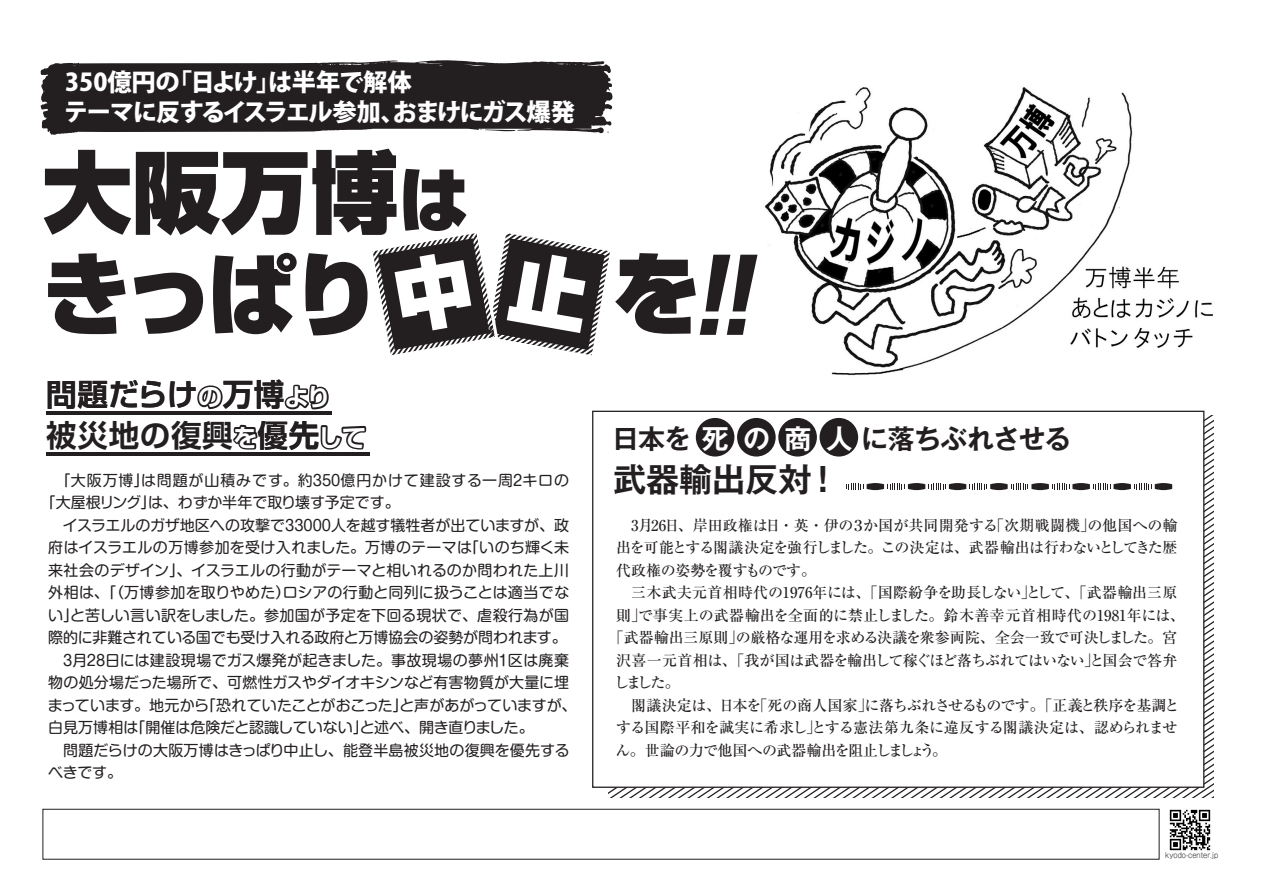
<style>
.page{position:relative;width:1263px;height:893px;background:#fff}
.page>*{position:absolute;margin:0;border:0;box-sizing:border-box;transform-origin:0 0}
.t1{font:900 88.95px/101.7px "Shin Go Pro";letter-spacing:-.035em;color:#231f20}
.t2{font:700 33px "Gothic MB101 Pro De";color:#231f20}
.t3{font:700 30.6px/40.3px "Shin Go Pro De";letter-spacing:.02em;color:#231f20}
.t4{font:700 27px "Gothic MB101 Pro De";letter-spacing:-.03em;color:#231f20}
.t5{font:700 27px "Gothic MB101 Pro De";color:#fff}
.t6{font:800 24.3px/30.3px "Koz Go Pro";letter-spacing:-.055em;color:#fff}
.t7{font:15px "Shin M Go Pro";color:#231f20}
.t8{font:500 15px "Ryumin Pro";letter-spacing:-.02em;color:#231f20}
.t9{font:500 15px "Ryumin Pro";color:#231f20}
.t10{font:500 15px "Ryumin Pro";letter-spacing:-.045em;color:#231f20}
.t11{font:500 15px "Ryumin Pro";letter-spacing:-.07em;color:#231f20}
.t12{font:15px "Shin M Go Pro";letter-spacing:.055em;color:#231f20}
.t13{font:15px "Shin M Go Pro";letter-spacing:.02em;color:#231f20}
.t14{font:300 7.5px "Gothic MB101 Pro";color:#231f20;scale:.89 1}
.s1{font-size:69.9px}
.s2{font-weight:700;font-style:italic;font-size:101.7px}
.s3{font-size:24.45px;color:#fff}
</style>
<div class="page">
<div style="left:42px;top:809px;width:1117px;height:51px;border:1px solid #231f20"></div>
<img style="left:1169px;top:809px;width:42px;height:42px">
<img style="left:764px;top:87px;width:449px;height:289px">
<svg style="left:196px;top:385px;width:28px;height:27px"></svg>
<svg style="left:283px;top:384px;width:47px;height:28px"></svg>
<svg style="left:233px;top:424px;width:25px;height:26px"></svg>
<svg style="left:320px;top:425px;width:47px;height:25px"></svg>
<div style="left:592px;top:411px;width:612px;height:377px;background:#fff;border:1px solid #231f20"></div>
<svg style="left:846px;top:415px;width:367px;height:382px"></svg>
<hr style="left:46px;top:412px;width:286px;height:3px;background:#231f20">
<hr style="left:46px;top:453px;width:323px;height:3px;background:#231f20">
<div style="left:696px;top:418px;width:38px;height:39px;background:#231f20;border-radius:50%"></div>
<div style="left:737px;top:418px;width:39px;height:39px;background:#231f20;border-radius:50%"></div>
<div style="left:778px;top:418px;width:39px;height:39px;background:#231f20;border-radius:50%"></div>
<div style="left:819px;top:418px;width:39px;height:39px;background:#231f20;border-radius:50%"></div>
<svg style="left:40px;top:60px;width:573px;height:75px;background:#3a3637"></svg>
<svg style="left:372px;top:233px;width:238px;height:123px"></svg>
<h3 class="t6" style="left:64px;top:68px;width:513px">350億円の「日よけ」は半年で解体<br>テーマに反するイスラエル参加、おまけにガス爆発</h3>
<h1 class="t1" style="left:42px;top:132px;width:770px">大阪万博<span class="s1">は<br></span>きっぱり 　　 を<span class="s2">！！</span></h1>
<h3 class="t3" style="left:46px;top:371px;width:321px">問題だらけ<span class="s3">の</span>万博<span class="s3">より</span>被災地の復興<span class="s3">を</span>優先<span class="s3">して</span></h3>
<p class="t12" style="left:48px;top:468px;width:522px">　「大阪万博」は問題が山積みです。約350億円かけて建設する一周2キロの</p>
<p class="t7" style="left:41px;top:490px;width:360px">「大屋根リング」は、わずか半年で取り壊す予定です。</p>
<p class="t7" style="left:48px;top:513px;width:522px">　イスラエルのガザ地区への攻撃で33000人を越す犠牲者が出ていますが、政</p>
<p class="t7" style="left:48px;top:535px;width:522px">府はイスラエルの万博参加を受け入れました。万博のテーマは「いのち輝く未</p>
<p class="t7" style="left:48px;top:558px;width:522px">来社会のデザイン」、イスラエルの行動がテーマと相いれるのか問われた上川</p>
<p class="t7" style="left:48px;top:580px;width:523px">外相は、「（万博参加を取りやめた）ロシアの行動と同列に扱うことは適当でな</p>
<p class="t13" style="left:48px;top:603px;width:522px">い」と苦しい言い訳をしました。参加国が予定を下回る現状で、虐殺行為が国</p>
<p class="t7" style="left:48px;top:625px;width:520px">際的に非難されている国でも受け入れる政府と万博協会の姿勢が問われます。</p>
<p class="t7" style="left:48px;top:648px;width:522px">　3月28日には建設現場でガス爆発が起きました。事故現場の夢州1区は廃棄</p>
<p class="t7" style="left:48px;top:670px;width:522px">物の処分場だった場所で、可燃性ガスやダイオキシンなど有害物質が大量に埋</p>
<p class="t7" style="left:48px;top:693px;width:530px">まっています。地元から「恐れていたことがおこった」と声があがっていますが、</p>
<p class="t7" style="left:48px;top:715px;width:487px">白見万博相は「開催は危険だと認識していない」と述べ、開き直りました。</p>
<p class="t7" style="left:48px;top:738px;width:523px">　問題だらけの大阪万博はきっぱり中止し、能登半島被災地の復興を優先する</p>
<p class="t7" style="left:48px;top:760px;width:75px">べきです。</p>
<h3 class="t5" style="left:702px;top:416px;width:152px">死の商人</h3>
<h3 class="t4" style="left:612px;top:416px;width:461px">日本を　　　　　　 に落ちぶれさせる</h3>
<h2 class="t2" style="left:613px;top:452px;width:228px">武器輸出反対！</h2>
<p class="t9" style="left:616px;top:513px;width:563px">　3月26日、岸田政権は日・英・伊の３か国が共同開発する「次期戦闘機」の他国への輸</p>
<p class="t11" style="left:616px;top:536px;width:563px">出を可能とする閣議決定を強行しました。この決定は、武器輸出は行わないとしてきた歴</p>
<p class="t8" style="left:616px;top:558px;width:201px">代政権の姿勢を覆すものです。</p>
<p class="t9" style="left:616px;top:581px;width:563px">　三木武夫元首相時代の1976年には、「国際紛争を助長しない」として、「武器輸出三原</p>
<p class="t9" style="left:616px;top:603px;width:570px">則」で事実上の武器輸出を全面的に禁止しました。鈴木善幸元首相時代の1981年には、</p>
<p class="t8" style="left:609px;top:626px;width:570px">「武器輸出三原則」の厳格な運用を求める決議を衆参両院、全会一致で可決しました。宮</p>
<p class="t8" style="left:616px;top:648px;width:563px">沢喜一元首相は、「我が国は武器を輸出して稼ぐほど落ちぶれてはいない」と国会で答弁</p>
<p class="t8" style="left:614px;top:671px;width:67px">しました。</p>
<p class="t10" style="left:616px;top:693px;width:565px">　閣議決定は、日本を「死の商人国家」に落ちぶれさせるものです。「正義と秩序を基調と</p>
<p class="t8" style="left:616px;top:716px;width:563px">する国際平和を誠実に希求し」とする憲法第九条に違反する閣議決定は、認められませ</p>
<p class="t8" style="left:616px;top:738px;width:333px">ん。世論の力で他国への武器輸出を阻止しましょう。</p>
<p class="t14" style="left:1165px;top:849px;width:61px">kyodo-center.jp</p>
</div>
